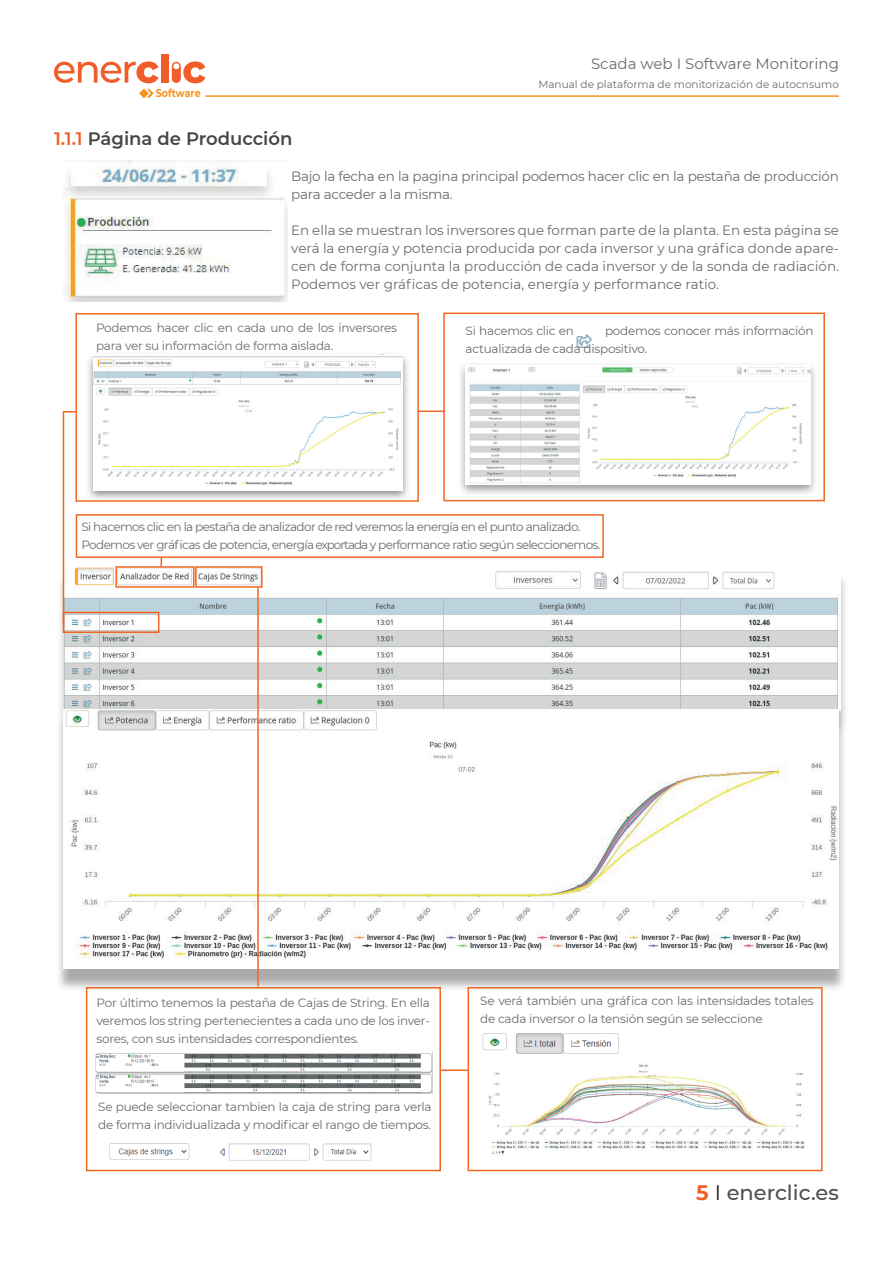
<style>
.page{position:relative;width:893px;height:1263px;background:#fff}
.page>*{position:absolute;margin:0;border:0;box-sizing:border-box;transform-origin:0 0}
.t1{font:500 21px "Montserrat";color:#4e4f50}
.t2{font:600 18px "Montserrat";color:#454647}
.t3{font:15px "Montserrat";color:#6b6b6e}
.t4{font:13.5px/18px "Montserrat";letter-spacing:-.02em;color:#6b6b6e}
.t5{font:12px/18px "Montserrat";letter-spacing:-.02em;color:#6b6b6e}
.t6{font:12px/18px "Montserrat";letter-spacing:-.05em;color:#6b6b6e}
.t7{font:700 11.25px "Montserrat";color:#f7931d;scale:.85 1}
.t8{font:10.5px "Montserrat";color:#6b6b6e}
.s1{color:#f15d2a}
.s2{font-weight:700;color:#f15d2a}
.s3{font-weight:400;color:#231f20}
</style>
<div class="page">
<svg style="left:54px;top:61px;width:104px;height:22px"></svg>
<div style="left:161px;top:54px;width:8px;height:29px;background:#f15d2a"></div>
<svg style="left:172px;top:61px;width:33px;height:22px"></svg>
<svg style="left:139px;top:89px;width:15px;height:9px"></svg>
<hr style="left:205px;top:95px;width:634px;height:2px;background:#f79324">
<img style="left:576px;top:334px;width:16px;height:14px">
<img style="left:64px;top:160px;width:223px;height:141px">
<img style="left:65px;top:567px;width:773px;height:142px">
<div style="left:56px;top:716px;width:791px;height:276px;background:#231f20;opacity:.38"></div>
<img style="left:64px;top:710px;width:775px;height:258px">
<div style="left:63px;top:612px;width:96px;height:21px;border:2px solid #f36621"></div>
<div style="left:115px;top:566px;width:80px;height:22px;border:2px solid #f36621"></div>
<div style="left:195px;top:566px;width:68px;height:22px;border:2px solid #f36621"></div>
<hr style="left:63px;top:411px;width:1px;height:215px;background:#f36621">
<hr style="left:257px;top:588px;width:2px;height:398px;background:#f36621">
<svg style="left:419px;top:411px;width:24px;height:1px"></svg>
<div style="left:85px;top:351px;width:326px;height:152px;background:#231f20;opacity:.52"></div>
<img style="left:93px;top:355px;width:310px;height:135px">
<div style="left:75px;top:313px;width:344px;height:189px;border:2px solid #f36621"></div>
<div style="left:76px;top:514px;width:528px;height:44px;border:2px solid #f36621"></div>
<div style="left:86px;top:987px;width:355px;height:184px;border:2px solid #f36621"></div>
<div style="left:468px;top:987px;width:355px;height:184px;border:2px solid #f36621"></div>
<div style="left:443px;top:313px;width:382px;height:188px;border:2px solid #f36621"></div>
<div style="left:457px;top:362px;width:362px;height:135px;background:#231f20;opacity:.47"></div>
<img style="left:466px;top:366px;width:344px;height:118px">
<img style="left:96px;top:1053px;width:336px;height:41px">
<img style="left:109px;top:1143px;width:263px;height:18px">
<img style="left:482px;top:1033px;width:137px;height:21px">
<img style="left:488px;top:1064px;width:317px;height:91px">
<hr style="left:441px;top:1069px;width:27px;height:2px;background:#f36621">
<p class="t7" style="left:156px;top:85px;width:54px">Software</p>
<h2 class="t2" style="left:54px;top:126px;width:240px"><span class="s1">1.1.1</span> Página de Producción</h2>
<p class="t3" style="left:591px;top:53px;width:249px">Scada web I Software Monitoring</p>
<p class="t8" style="left:538px;top:77px;width:302px">Manual de plataforma de monitorización de autocnsumo</p>
<p class="t4" style="left:291px;top:167px;width:549px">Bajo la fecha en la pagina principal podemos hacer clic en la pestaña de producción para acceder a la misma.</p>
<p class="t4" style="left:291px;top:221px;width:549px;text-align:justify">En ella se muestran los inversores que forman parte de la planta. En esta página se verá la energía y potencia producida por cada inversor y una gráfica donde apare&shy;cen de forma conjunta la producción de cada inversor y de la sonda de radiación.<br>Podemos ver gráficas de potencia, energía y performance ratio.</p>
<p class="t5" style="left:96px;top:318px;width:303px">Podemos hacer clic en cada uno de los inversores para ver su información de forma aislada.</p>
<p class="t5" style="left:466px;top:321px;width:110px">Si hacemos clic en</p>
<p class="t5" style="left:466px;top:321px;width:349px;text-indent:139px">podemos conocer más información actualizada de cada dispositivo.</p>
<p class="t6" style="left:81px;top:518px;width:521px">Si hacemos clic en la pestaña de analizador de red veremos la energía en el punto analizado.<br>Podemos ver gráficas de potencia, energía exportada y performance ratio según seleccionemos.</p>
<p class="t5" style="left:97px;top:993px;width:335px;text-align:justify">Por último tenemos la pestaña de Cajas de String. En ella veremos los string pertenecientes a cada uno de los inver&shy;sores, con sus intensidades correspondientes.</p>
<p class="t5" style="left:480px;top:992px;width:335px">Se verá también una gráfica con las intensidades totales de cada inversor o la tensión según se seleccione</p>
<p class="t5" style="left:98px;top:1097px;width:335px">Se puede seleccionar tambien la caja de string para verla de forma individualizada y modificar el rango de tiempos.</p>
<h1 class="t1" style="left:696px;top:1177px;width:144px"><span class="s2">5</span> <span class="s3">I</span> enerclic.es</h1>
</div>
